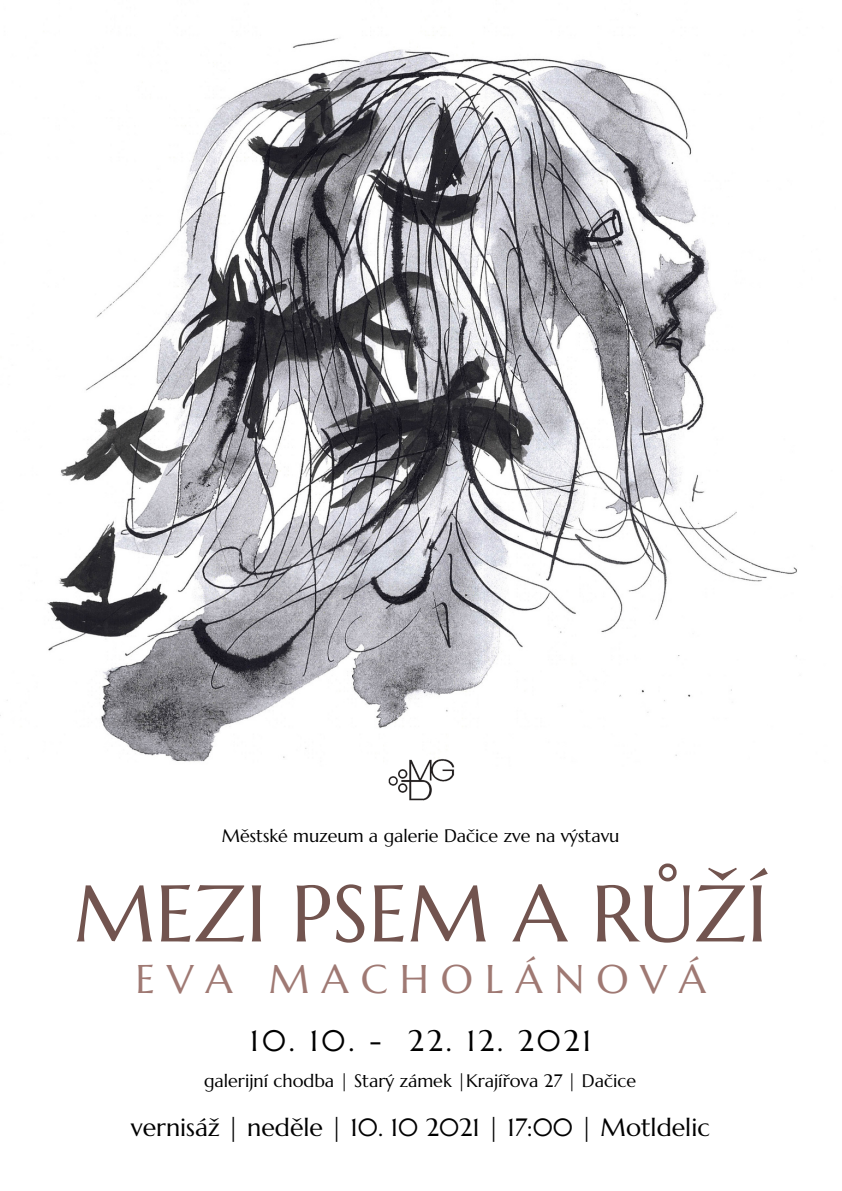
<style>
.page{position:relative;width:842px;height:1191px;background:#fff}
.page>*{position:absolute;margin:0;border:0;box-sizing:border-box;transform-origin:0 0}
.t1{font:80px "Marcellus";color:#72544f}
.t2{font:40px "Marcellus";letter-spacing:.3em;color:#9f7973}
.t3{font:29.7px "Marcellus";letter-spacing:.1em;color:#000}
.t4{font:25px "Marcellus";color:#000}
.t5{font:18px "Marcellus";color:#000}
</style>
<div class="page">
<img style="left:0;top:14px;width:797px;height:748px">
<img style="left:352px;top:675px;width:138px;height:126px">
<p class="t5" style="left:222px;top:824px;width:399px">Městské muzeum a galerie Dačice zve na výstavu</p>
<p class="t1" style="left:74px;top:863px;width:695px">MEZI PSEM A RŮŽÍ</p>
<p class="t2" style="left:136px;top:953px;width:572px">EVA MACHOLÁNOVÁ</p>
<p class="t3" style="left:250px;top:1022px;width:343px">10. 10. - 22. 12. 2021</p>
<p class="t5" style="left:204px;top:1069px;width:434px">galerijní chodba | Starý zámek |Krajířova 27 | Dačice</p>
<p class="t4" style="left:131px;top:1111px;width:581px">vernisáž | neděle | 10. 10 2021 | 17:00 | Motldelic</p>
</div>
